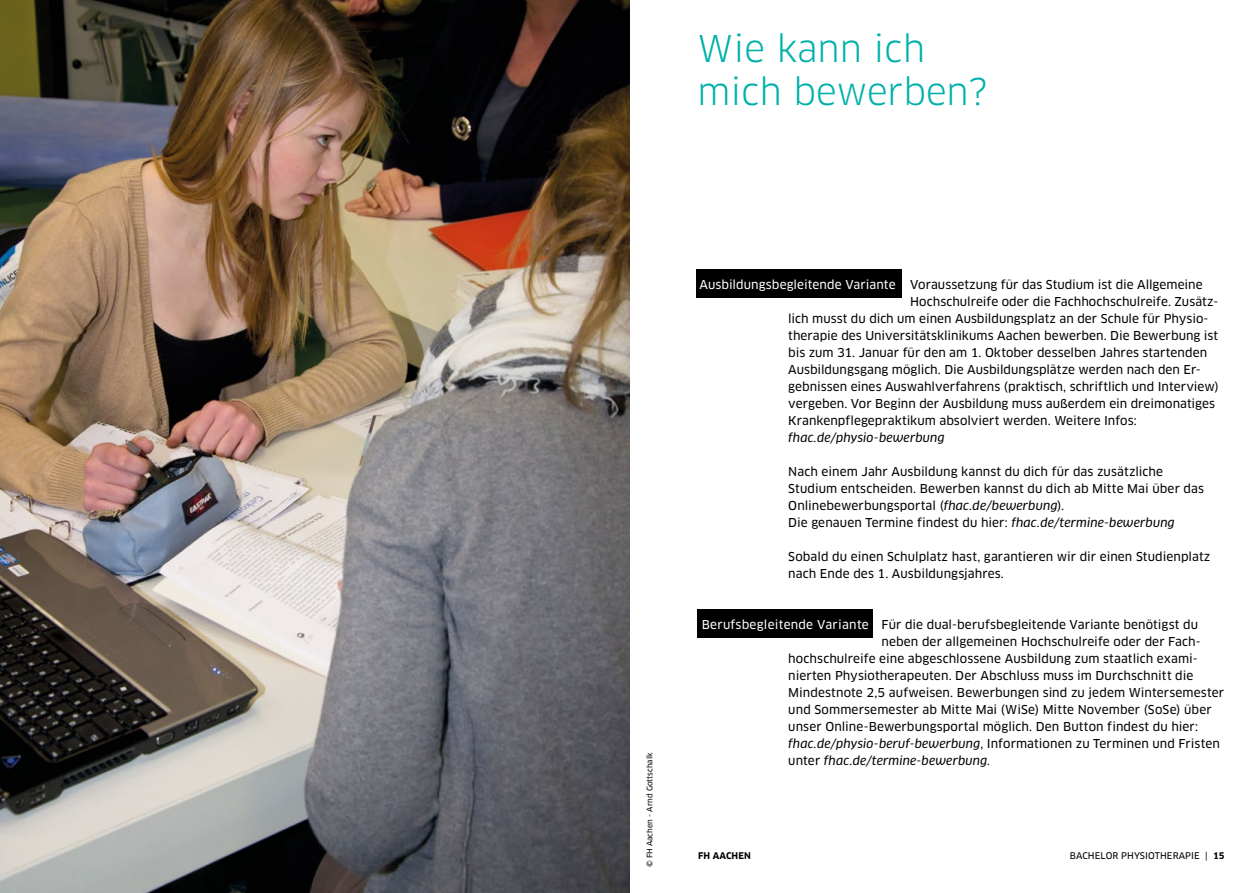
<style>
.page{position:relative;width:1259px;height:893px;background:#fff}
.page>*{position:absolute;margin:0;border:0;box-sizing:border-box;transform-origin:0 0}
.t1{font:36px/42.5px "Clan OT";color:#00b1aa}
.t2{font:12px/17px "Clan OT News";letter-spacing:.005em;color:#000}
.t3{font:12px "Clan OT News";letter-spacing:.01em;color:#fff}
.t4{font:12px "Clan OT News Ita";letter-spacing:.01em;color:#000}
.t5{font:9px "Clan OT News";letter-spacing:.01em;color:#000}
.t6{font:700 9px "Clan OT";letter-spacing:.01em;color:#000}
.t7{font:7.5px "Clan OT News";color:#000}
.s1{font-family:"Clan OT News Ita"}
.s2{font-family:"Clan OT News"}
.s3{font-family:"Clan OT";font-weight:700}
</style>
<div class="page">
<div style="left:696px;top:269px;width:205px;height:29px;background:#000"></div>
<div style="left:697px;top:609px;width:176px;height:29px;background:#000"></div>
<img style="left:0;top:0;width:629px;height:893px">
<h1 class="t1" style="left:697px;top:28px;width:291px">Wie kann ich mich bewerben?</h1>
<p class="t7" style="left:645px;top:867px;width:116px;rotate:-90deg">© FH Aachen - Arnd Gottschalk</p>
<p class="t3" style="left:699px;top:278px;width:198px">Ausbildungsbegleitende Variante</p>
<p class="t2" style="left:910px;top:276px;width:294px">Voraussetzung für das Studium ist die Allgemeine</p>
<p class="t2" style="left:910px;top:293px;width:309px">Hochschulreife oder die Fachhochschulreife. Zusätz-</p>
<p class="t2" style="left:788px;top:310px;width:420px">lich musst du dich um einen Ausbildungsplatz an der Schule für Physio-</p>
<p class="t2" style="left:788px;top:327px;width:431px">therapie des Universitätsklinikums Aachen bewerben. Die Bewerbung ist</p>
<p class="t2" style="left:788px;top:344px;width:420px">bis zum 31. Januar für den am 1. Oktober desselben Jahres startenden</p>
<p class="t2" style="left:788px;top:361px;width:414px">Ausbildungsgang möglich. Die Ausbildungsplätze werden nach den Er-</p>
<p class="t2" style="left:788px;top:378px;width:432px">gebnissen eines Auswahlverfahrens (praktisch, schriftlich und Interview)</p>
<p class="t2" style="left:788px;top:395px;width:428px">vergeben. Vor Beginn der Ausbildung muss außerdem ein dreimonatiges</p>
<p class="t2" style="left:788px;top:412px;width:350px">Krankenpflegepraktikum absolviert werden. Weitere Infos:</p>
<p class="t4" style="left:788px;top:431px;width:158px">fhac.de/physio-bewerbung</p>
<p class="t2" style="left:788px;top:463px;width:417px">Nach einem Jahr Ausbildung kannst du dich für das zusätzliche Studium entscheiden. Bewerben kannst du dich ab Mitte Mai über das Onlinebewerbungsportal (<span class="s1">fhac.de/bewerbung</span>).<br>Die genauen Termine findest du hier: <span class="s1">fhac.de/termine-bewerbung</span></p>
<p class="t2" style="left:788px;top:548px;width:424px">Sobald du einen Schulplatz hast, garantieren wir dir einen Studienplatz nach Ende des 1. Ausbildungsjahres.</p>
<p class="t2" style="left:881px;top:616px;width:318px">Für die dual-berufsbegleitende Variante benötigst du</p>
<p class="t2" style="left:881px;top:633px;width:321px">neben der allgemeinen Hochschulreife oder der Fach-</p>
<p class="t2" style="left:788px;top:650px;width:411px">hochschulreife eine abgeschlossene Ausbildung zum staatlich exami-</p>
<p class="t2" style="left:788px;top:667px;width:406px">nierten Physiotherapeuten. Der Abschluss muss im Durchschnitt die</p>
<p class="t2" style="left:788px;top:684px;width:437px">Mindestnote 2,5 aufweisen. Bewerbungen sind zu jedem Wintersemester</p>
<p class="t2" style="left:788px;top:701px;width:425px">und Sommersemester ab Mitte Mai (WiSe) Mitte November (SoSe) über</p>
<p class="t2" style="left:788px;top:718px;width:411px">unser Online-Bewerbungsportal möglich. Den Button findest du hier:</p>
<p class="t2" style="left:788px;top:735px;width:433px"><span class="s1">fhac.de/physio-beruf-bewerbung</span>, Informationen zu Terminen und Fristen</p>
<p class="t4" style="left:788px;top:754px;width:204px"><span class="s2">unter</span> fhac.de/termine-bewerbung.</p>
<p class="t3" style="left:702px;top:618px;width:168px">Berufsbegleitende Variante</p>
<p class="t6" style="left:698px;top:850px;width:54px">FH AACHEN</p>
<p class="t5" style="left:1070px;top:850px;width:156px">BACHELOR PHYSIOTHERAPIE | <span class="s3">15</span></p>
</div>
